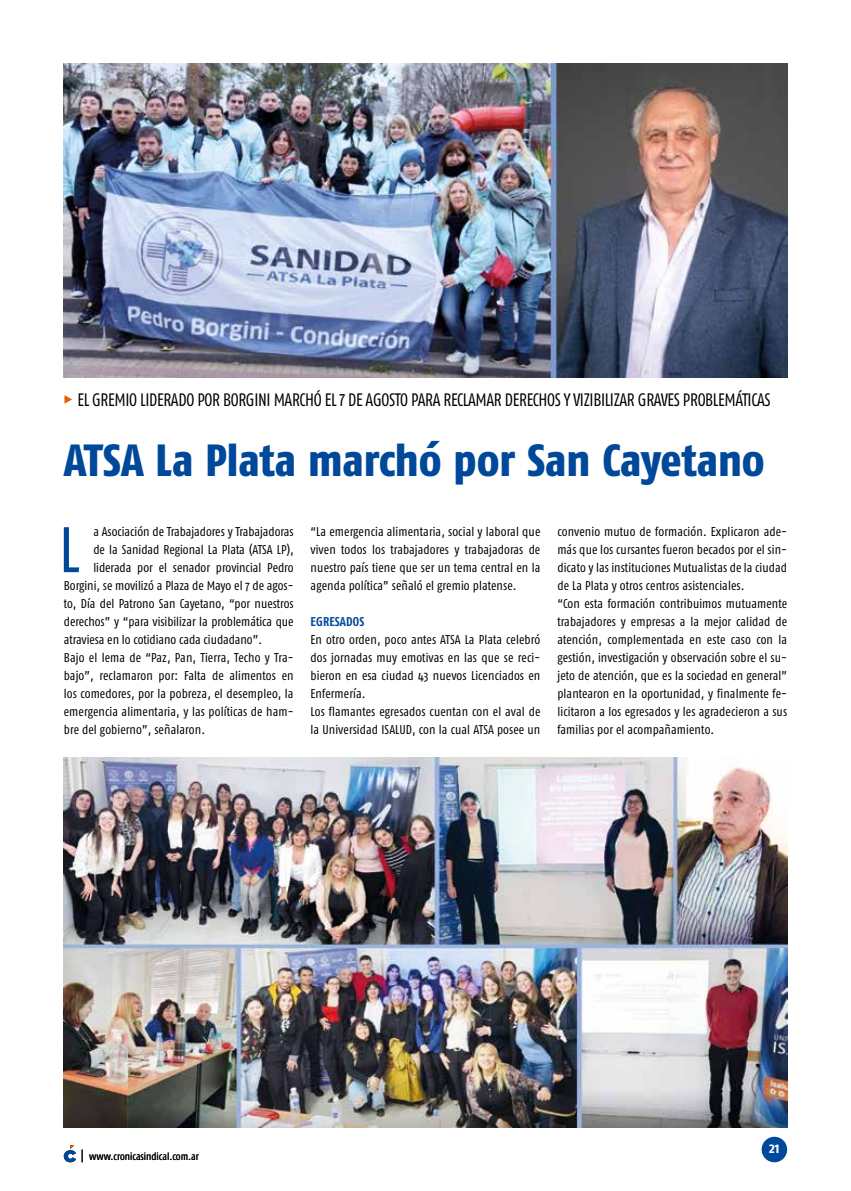
<style>
.page{position:relative;width:851px;height:1191px;background:#fff}
.page>*{position:absolute;margin:0;border:0;box-sizing:border-box;transform-origin:0 0}
.t1{font:64.2px "Fago Co";color:#00489a}
.t2{font:800 45px "Fago Co";color:#00489a}
.t3{font:18px "Fago Co Lf";letter-spacing:-.02em;color:#000;scale:.94 1}
.t4{font:700 15px "Fago Co";color:#fff}
.t5{font:12.75px/18px "Fago Co";letter-spacing:.005em;color:#000}
.t6{font:700 12.75px "Fago Co";letter-spacing:.01em;color:#00489a}
.t7{font:10.5px "Fago Co";color:#000}
.s1{font-family:"Fago Co Extra Bold Caps Exp";color:#ea5b0b}
</style>
<div class="page">
<div style="left:761px;top:1136px;width:26px;height:26px;background:#00489a;border-radius:50%"></div>
<svg style="left:64px;top:1145px;width:12px;height:17px"></svg>
<svg style="left:82px;top:1149px;width:1px;height:13px"></svg>
<img style="left:64px;top:64px;width:723px;height:313px">
<img style="left:64px;top:757px;width:723px;height:370px">
<h3 class="t3" style="left:64px;top:389px;width:753px"><span class="s1">%</span> EL GREMIO LIDERADO POR BORGINI MARCHÓ EL 7 DE AGOSTO PARA RECLAMAR DERECHOS Y VIZIBILIZAR GRAVES PROBLEMÁTICAS</h3>
<h2 class="t2" style="left:64px;top:433px;width:702px">ATSA La Plata marchó por San Cayetano</h2>
<h1 class="t1" style="left:59px;top:513px;width:23px">L</h1>
<p class="t5" style="left:93px;top:522px;width:202px">a Asociación de Trabajadores y Trabajadoras</p>
<p class="t5" style="left:93px;top:540px;width:202px">de la Sanidad Regional La Plata (ATSA LP),</p>
<p class="t5" style="left:93px;top:558px;width:202px">liderada por el senador provincial Pedro</p>
<p class="t5" style="left:64px;top:576px;width:231px">Borgini, se movilizó a Plaza de Mayo el 7 de agos-</p>
<p class="t5" style="left:64px;top:594px;width:231px">to, Día del Patrono San Cayetano, “por nuestros</p>
<p class="t5" style="left:64px;top:612px;width:231px">derechos” y “para visibilizar la problemática que</p>
<p class="t5" style="left:64px;top:630px;width:200px">atraviesa en lo cotidiano cada ciudadano”.</p>
<p class="t5" style="left:64px;top:648px;width:231px">Bajo el lema de “Paz, Pan, Tierra, Techo y Tra-</p>
<p class="t5" style="left:64px;top:666px;width:231px">bajo”, reclamaron por: Falta de alimentos en</p>
<p class="t5" style="left:64px;top:684px;width:231px">los comedores, por la pobreza, el desempleo, la</p>
<p class="t5" style="left:64px;top:702px;width:231px">emergencia alimentaria, y las políticas de ham-</p>
<p class="t5" style="left:64px;top:720px;width:143px">bre del gobierno”, señalaron.</p>
<p class="t5" style="left:310px;top:522px;width:231px;text-align:justify">“La emergencia alimentaria, social y laboral que viven todos los trabajadores y trabajadoras de nuestro país tiene que ser un tema central en la agenda política” señaló el gremio platense.</p>
<p class="t6" style="left:310px;top:614px;width:55px">EGRESADOS</p>
<p class="t5" style="left:310px;top:630px;width:231px">En otro orden, poco antes ATSA La Plata celebró dos jornadas muy emotivas en las que se reci&shy;bieron en esa ciudad 43 nuevos Licenciados en Enfermería.<br>Los flamantes egresados cuentan con el aval de la Universidad ISALUD, con la cual ATSA posee un</p>
<p class="t5" style="left:557px;top:522px;width:231px">convenio mutuo de formación. Explicaron ade&shy;más que los cursantes fueron becados por el sin&shy;dicato y las instituciones Mutualistas de la ciudad de La Plata y otros centros asistenciales.<br>“Con esta formación contribuimos mutuamente trabajadores y empresas a la mejor calidad de atención, complementada en este caso con la gestión, investigación y observación sobre el su&shy;jeto de atención, que es la sociedad en general” plantearon en la oportunidad, y finalmente fe&shy;licitaron a los egresados y les agradecieron a sus familias por el acompañamiento.</p>
<p class="t7" style="left:89px;top:1150px;width:111px">www.cronicasindical.com.ar</p>
<p class="t4" style="left:769px;top:1139px;width:12px">21</p>
</div>
